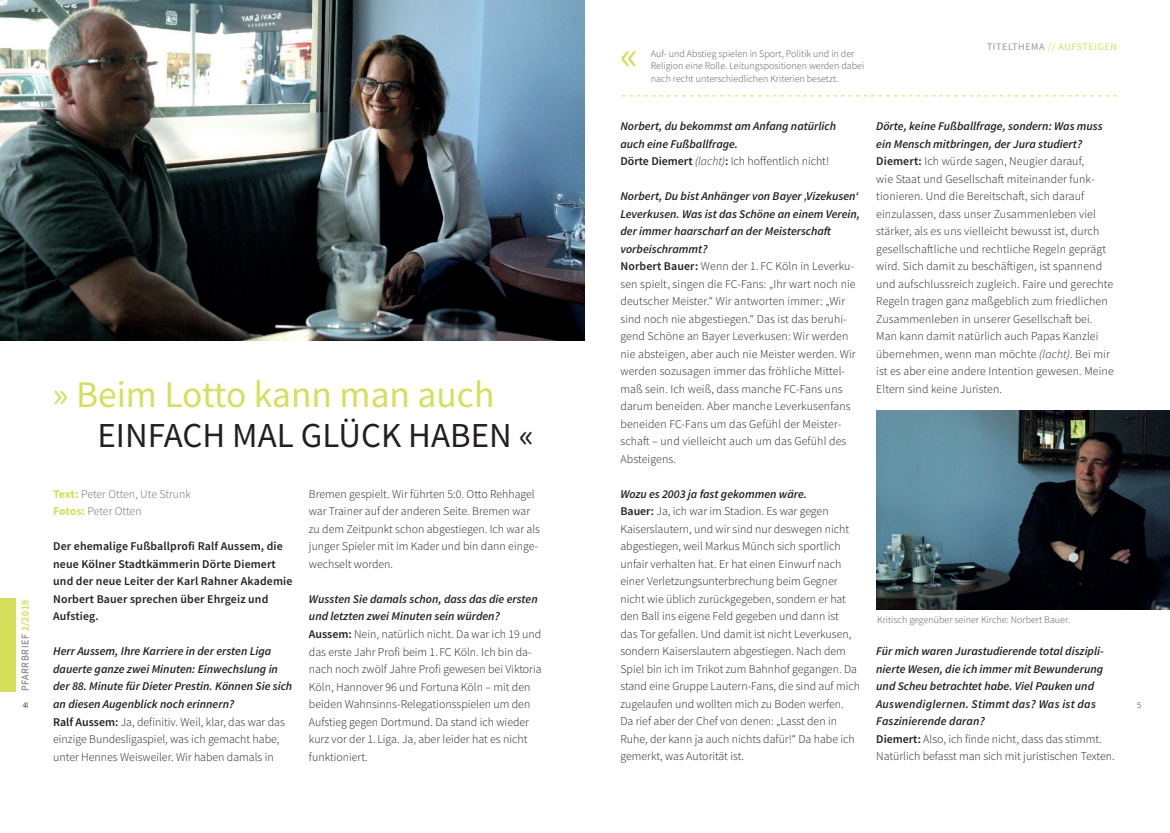
<style>
.page{position:relative;width:1170px;height:833px;background:#fff}
.page>*{position:absolute;margin:0;border:0;box-sizing:border-box;transform-origin:0 0}
.t1{font:42.5px "Source Sans Pro";color:#d4e05a}
.t2{font:37.5px "Source Sans Pro";color:#d4e05a}
.t3{font:35px "Source Sans Pro";color:#231f20}
.t4{font:300 11.88px/17.5px "Source Sans Pro";color:#231f20}
.t5{font:italic 600 11.88px/17.5px "Source Sans Pro";color:#231f20}
.t6{font:600 11.88px/17.5px "Source Sans Pro";letter-spacing:.01em;color:#231f20}
.t7{font:300 11.88px/17.5px "Source Sans Pro";letter-spacing:-.01em;color:#6c6d70}
.t8{font:300 10px/12.5px "Source Sans Pro";color:#57585a}
.t9{font:10px "Source Sans Pro";letter-spacing:.06em;color:#d4e05a}
.t10{font:10px "Source Sans Pro";letter-spacing:.06em;color:#939598}
.t11{font:300 8.75px "Source Sans Pro";color:#231f20}
.s1{color:#939598}
.s2{font-style:normal}
.s3{font-weight:300}
.s4{font-weight:300;font-style:normal}
.s5{font-weight:600;font-style:italic}
.s6{font-weight:600}
.s7{font-style:italic}
.s8{font-weight:700;color:#d4e05a}
.s9{color:#d4e05a}
</style>
<div class="page">
<div style="left:0;top:598px;width:16px;height:93px;background:#d4e05a"></div>
<img style="left:876px;top:410px;width:293px;height:199px">
<img style="left:0;top:0;width:585px;height:340px">
<svg style="left:621px;top:95px;width:495px;height:1px"></svg>
<h1 class="t1" style="left:638px;top:90px;width:20px;rotate:-180deg">»</h1>
<p class="t8" style="left:651px;top:47px;width:215px">Auf- und Abstieg spielen in Sport, Politik und in der<br>Religion eine Rolle. Leitungspositionen werden dabei nach recht unterschiedlichen Kriterien besetzt.</p>
<p class="t9" style="left:986px;top:40px;width:131px"><span class="s1">TITELTHEMA</span> // AUFSTEIGEN</p>
<p class="t5" style="left:620px;top:117px;width:217px">Norbert, du bekommst am Anfang natürlich auch eine Fußballfrage.<br><span class="s2">Dörte Diemert</span> <span class="s3">(lacht)</span><span class="s2">:</span> <span class="s4">Ich hoffentlich nicht!</span></p>
<p class="t4" style="left:620px;top:187px;width:241px"><span class="s5">Norbert, Du bist Anhänger von Bayer ‚Vizekusen‘ Leverkusen. Was ist das Schöne an einem Verein, der immer haarscharf an der Meisterschaft vorbeischrammt?<br></span><span class="s6">Norbert Bauer:</span> Wenn der 1. FC Köln in Leverku&shy;sen spielt, singen die FC-Fans: „Ihr wart noch nie deutscher Meister.“ Wir antworten immer: „Wir sind noch nie abgestiegen.“ Das ist das beruhi&shy;gend Schöne an Bayer Leverkusen: Wir werden nie absteigen, aber auch nie Meister werden. Wir werden sozusagen immer das fröhliche Mittel&shy;maß sein. Ich weiß, dass manche FC-Fans uns darum beneiden. Aber manche Leverkusenfans beneiden FC-Fans um das Gefühl der Meister&shy;schaft – und vielleicht auch um das Gefühl des Absteigens.</p>
<p class="t4" style="left:620px;top:485px;width:241px"><span class="s5">Wozu es 2003 ja fast gekommen wäre.<br></span><span class="s6">Bauer:</span> Ja, ich war im Stadion. Es war gegen Kaiserslautern, und wir sind nur deswegen nicht abgestiegen, weil Markus Münch sich sportlich unfair verhalten hat. Er hat einen Einwurf nach einer Verletzungsunterbrechung beim Gegner nicht wie üblich zurückgegeben, sondern er hat den Ball ins eigene Feld gegeben und dann ist<br>das Tor gefallen. Und damit ist nicht Leverkusen, sondern Kaiserslautern abgestiegen. Nach dem Spiel bin ich im Trikot zum Bahnhof gegangen. Da stand eine Gruppe Lautern-Fans, die sind auf mich zugelaufen und wollten mich zu Boden werfen.<br>Da rief aber der Chef von denen: „Lasst den in Ruhe, der kann ja auch nichts dafür!“ Da habe ich gemerkt, was Autorität ist.</p>
<p class="t4" style="left:876px;top:117px;width:239px"><span class="s5">Dörte, keine Fußballfrage, sondern: Was muss ein Mensch mitbringen, der Jura studiert?<br></span><span class="s6">Diemert:</span> Ich würde sagen, Neugier darauf,<br>wie Staat und Gesellschaft miteinander funk&shy;tionieren. Und die Bereitschaft, sich darauf einzulassen, dass unser Zusammenleben viel stärker, als es uns vielleicht bewusst ist, durch gesellschaftliche und rechtliche Regeln geprägt wird. Sich damit zu beschäftigen, ist spannend und aufschlussreich zugleich. Faire und gerechte Regeln tragen ganz maßgeblich zum friedlichen Zusammenleben in unserer Gesellschaft bei.<br>Man kann damit natürlich auch Papas Kanzlei übernehmen, wenn man möchte <span class="s7">(lacht)</span>. Bei mir ist es aber eine andere Intention gewesen. Meine Eltern sind keine Juristen.</p>
<h2 class="t2" style="left:52px;top:370px;width:443px">» Beim Lotto kann man auch</h2>
<h3 class="t3" style="left:97px;top:412px;width:438px">EINFACH MAL GLÜCK HABEN «</h3>
<p class="t4" style="left:309px;top:485px;width:232px">Bremen gespielt. Wir führten 5:0. Otto Rehhagel war Trainer auf der anderen Seite. Bremen war zu dem Zeitpunkt schon abgestiegen. Ich war als junger Spieler mit im Kader und bin dann einge&shy;wechselt worden.</p>
<p class="t4" style="left:309px;top:590px;width:234px"><span class="s5">Wussten Sie damals schon, dass das die ersten und letzten zwei Minuten sein würden?<br></span><span class="s6">Aussem:</span> Nein, natürlich nicht. Da war ich 19 und das erste Jahr Profi beim 1. FC Köln. Ich bin da&shy;nach noch zwölf Jahre Profi gewesen bei Viktoria Köln, Hannover 96 und Fortuna Köln – mit den beiden Wahnsinns-Relegationsspielen um den Aufstieg gegen Dortmund. Da stand ich wieder kurz vor der 1. Liga. Ja, aber leider hat es nicht funktioniert.</p>
<p class="t7" style="left:53px;top:485px;width:139px"><span class="s8">Text:</span> Peter Otten, Ute Strunk<br><span class="s8">Fotos:</span> Peter Otten</p>
<p class="t6" style="left:53px;top:537px;width:241px">Der ehemalige Fußballprofi Ralf Aussem, die neue Kölner Stadtkämmerin Dörte Diemert und der neue Leiter der Karl Rahner Akademie Norbert Bauer sprechen über Ehrgeiz und Aufstieg.</p>
<p class="t5" style="left:53px;top:642px;width:240px">Herr Aussem, Ihre Karriere in der ersten Liga dauerte ganze zwei Minuten: Einwechslung in der 88. Minute für Dieter Prestin. Können Sie sich an diesen Augenblick noch erinnern?<br><span class="s2">Ralf Aussem:</span> <span class="s4">Ja, definitiv. Weil, klar, das war das einzige Bundesligaspiel, was ich gemacht habe, unter Hennes Weisweiler. Wir haben damals in</span></p>
<p class="t10" style="left:19px;top:691px;width:93px;rotate:-90deg">PFARRBRIEF <span class="s9">2/2018</span></p>
<p class="t9" style="left:19px;top:605px;width:6px;rotate:-90deg">9</p>
<p class="t8" style="left:877px;top:613px;width:194px">Kritisch gegenüber seiner Kirche: Norbert Bauer.</p>
<p class="t9" style="left:19px;top:631px;width:6px;rotate:-90deg">1</p>
<p class="t5" style="left:876px;top:642px;width:240px">Für mich waren Jurastudierende total diszipli&shy;nierte Wesen, die ich immer mit Bewunderung und Scheu betrachtet habe. Viel Pauken und Auswendiglernen. Stimmt das? Was ist das Faszinierende daran?<br><span class="s2">Diemert:</span> <span class="s4">Also, ich finde nicht, dass das stimmt.<br>Natürlich befasst man sich mit juristischen Texten.</span></p>
<p class="t11" style="left:22px;top:699px;width:6px">4</p>
<p class="t11" style="left:1137px;top:699px;width:6px">5</p>
<p class="t11" style="left:24px;top:699px;width:6px">4</p>
</div>
